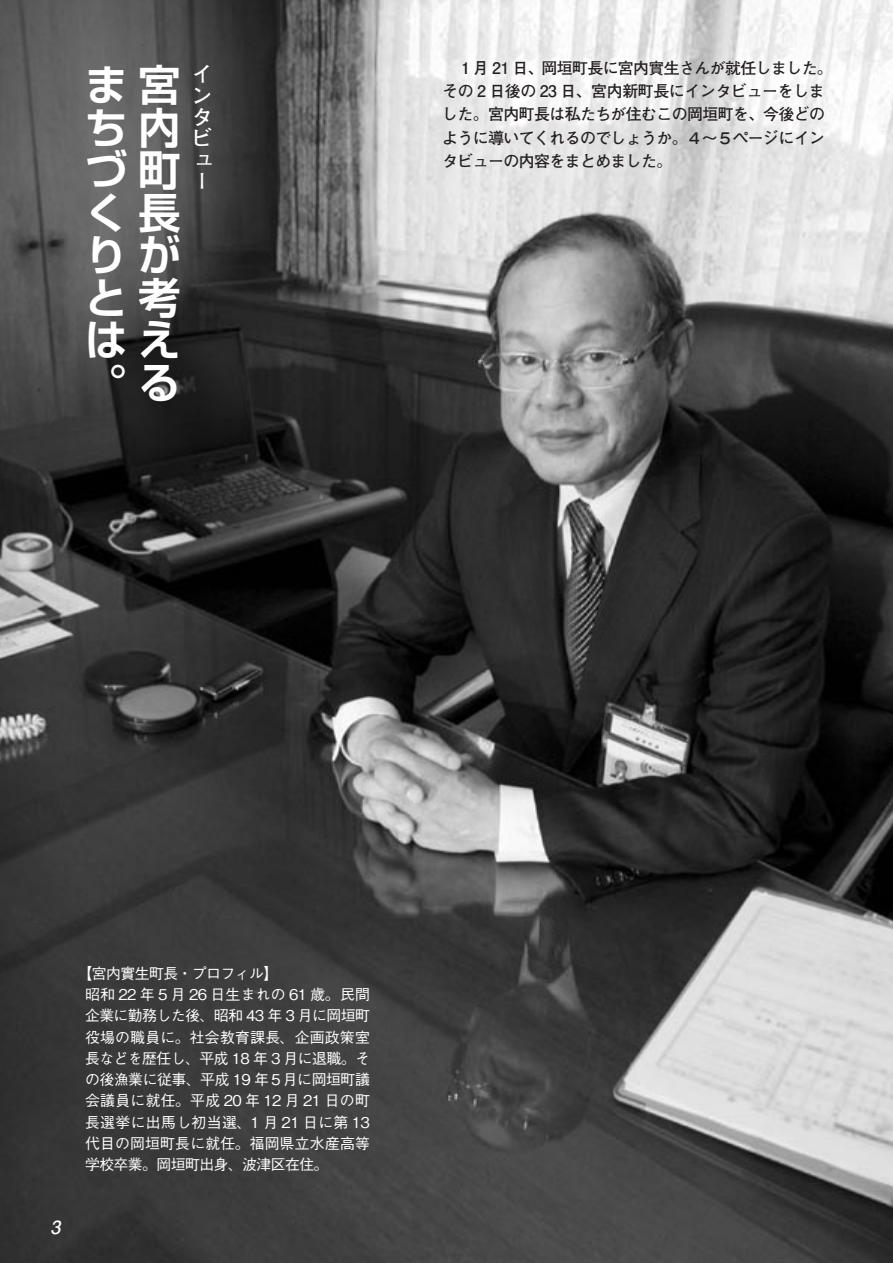
<style>
.page{position:relative;width:893px;height:1263px;background:#fff}
.page>*{position:absolute;margin:0;border:0;box-sizing:border-box;transform-origin:0 0}
.t1{font:700 42.45px/42.5px "Shin Go Pro De";color:#fff;text-align:justify}
.t2{font:700 21.3px/21.3px "Futo Go B101 Pro";color:#fff}
.t3{font:italic 700 18px "Futo Go B101 Pro";color:#fff}
.t4{font:700 15.9px/23.4px "Futo Go B101 Pro";letter-spacing:-.04em;color:#231f20;text-align:justify}
.t5{font:500 14.85px/21.3px "Gothic BBB Pro";letter-spacing:-.03em;color:#fff}
</style>
<div class="page">
<img style="left:0;top:0;width:893px;height:1263px">
<h1 class="t1" style="left:85px;top:59px;width:97px">ま宮ち内づ町く長りがと考はえ</h1>
<p class="t4" style="left:541px;top:54px;width:293px">岡垣町長に宮内實生さんが就任しました。</p>
<p class="t4" style="left:442px;top:54px;width:103px">　１月 21 日、</p>
<h2 class="t2" style="left:191px;top:61px;width:22px">インタビュー</h2>
<p class="t4" style="left:442px;top:77px;width:384px">その 2 日後の 23 日、宮内新町長にインタビューをしました。宮内町長は私たちが住むこの岡垣町を、今後どのように導いてくれるのでしょうか。４～５ページにインタビューの内容をまとめました。</p>
<h1 class="t1" style="left:85px;top:356px;width:93px">。る</h1>
<p class="t3" style="left:51px;top:1212px;width:16px">3</p>
<p class="t5" style="left:85px;top:961px;width:286px;text-indent:-7px">【宮内實生町長・プロフィル【<br>昭和 22 年 5 月 26 日生まれの 61 歳。民間企業に勤務した後、昭和 43 年 3 月に岡垣町役場の職員に。社会教育課長、企画政策室長などを歴任し、平成 18 年 3 月に退職。その後漁業に従事、平成 19 年５月に岡垣町議会議員に就任。平成 20 年 12 月 21 日の町長選挙に出馬し初当選、1 月 21 日に第 13代目の岡垣町長に就任。福岡県立水産高等学校卒業。岡垣町出身、波津区在住。</p>
</div>
